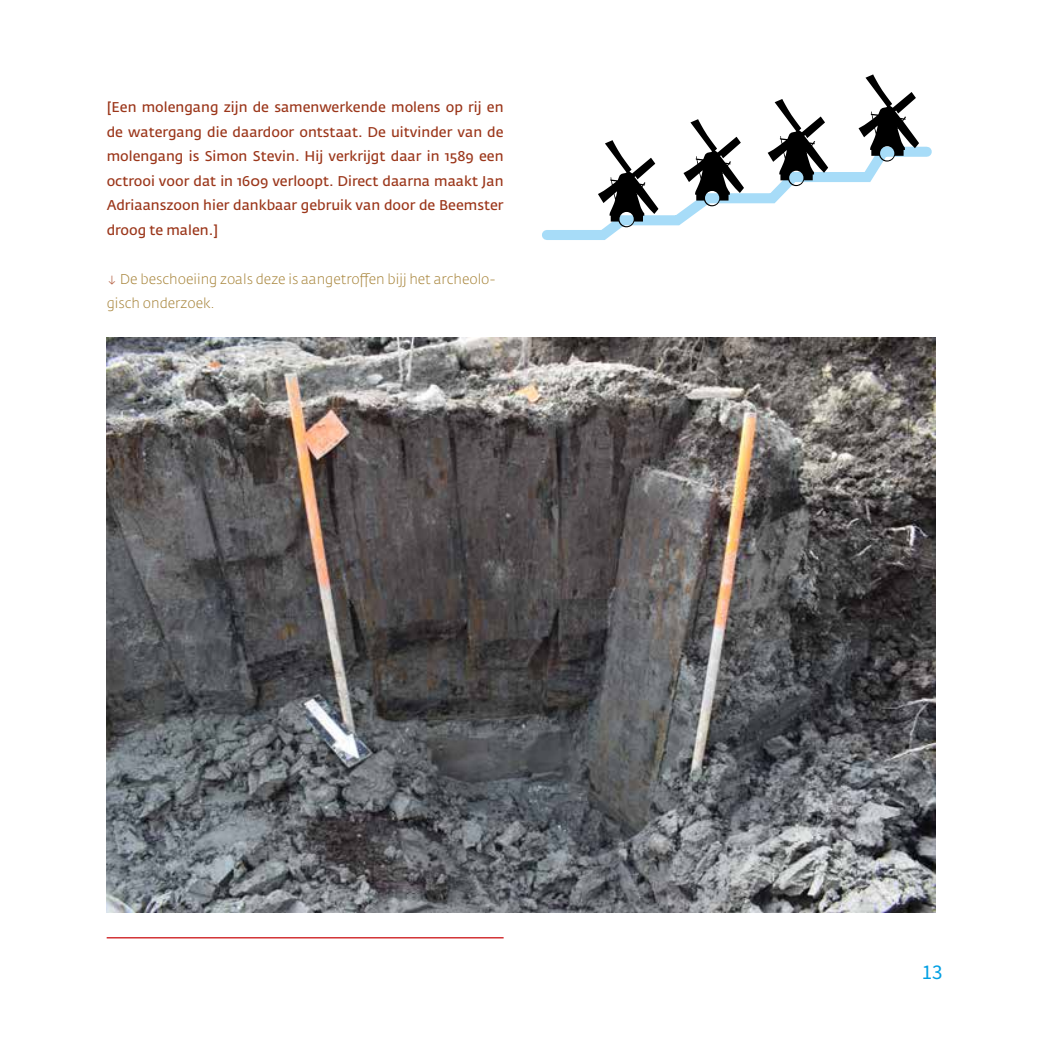
<style>
.page{position:relative;width:1042px;height:1042px;background:#fff}
.page>*{position:absolute;margin:0;border:0;box-sizing:border-box;transform-origin:0 0}
.t1{font:21px "Source Sans Pro";color:#009fe3}
.t2{font:600 14px/24.5px "Fedra Sans Std";color:#9b361a;text-align:justify}
.t3{font:300 14px/24.5px "Fedra Sans Std";color:#a7843a}
.s1{color:#b66447}
</style>
<div class="page">
<hr style="left:107px;top:937px;width:397px;height:1px;background:#cd171a">
<svg style="left:542px;top:74px;width:390px;height:166px"></svg>
<img style="left:107px;top:337px;width:828px;height:576px">
<p class="t2" style="left:107px;top:95px;width:398px">[Een molengang zijn de samenwerkende molens op rij en de watergang die daardoor ontstaat. De uitvinder van de molengang is Simon Stevin. Hij verkrijgt daar in 1589 een octrooi voor dat in 1609 verloopt. Direct daarna maakt Jan Adriaanszoon hier dankbaar gebruik van door de Beemster droog te malen.]</p>
<p class="t3" style="left:107px;top:267px;width:390px"><span class="s1">↓</span> De beschoeiing zoals deze is aangetrofen bijj het archeolo&shy;gisch onderzoek.</p>
<h1 class="t1" style="left:922px;top:958px;width:22px">13</h1>
</div>
